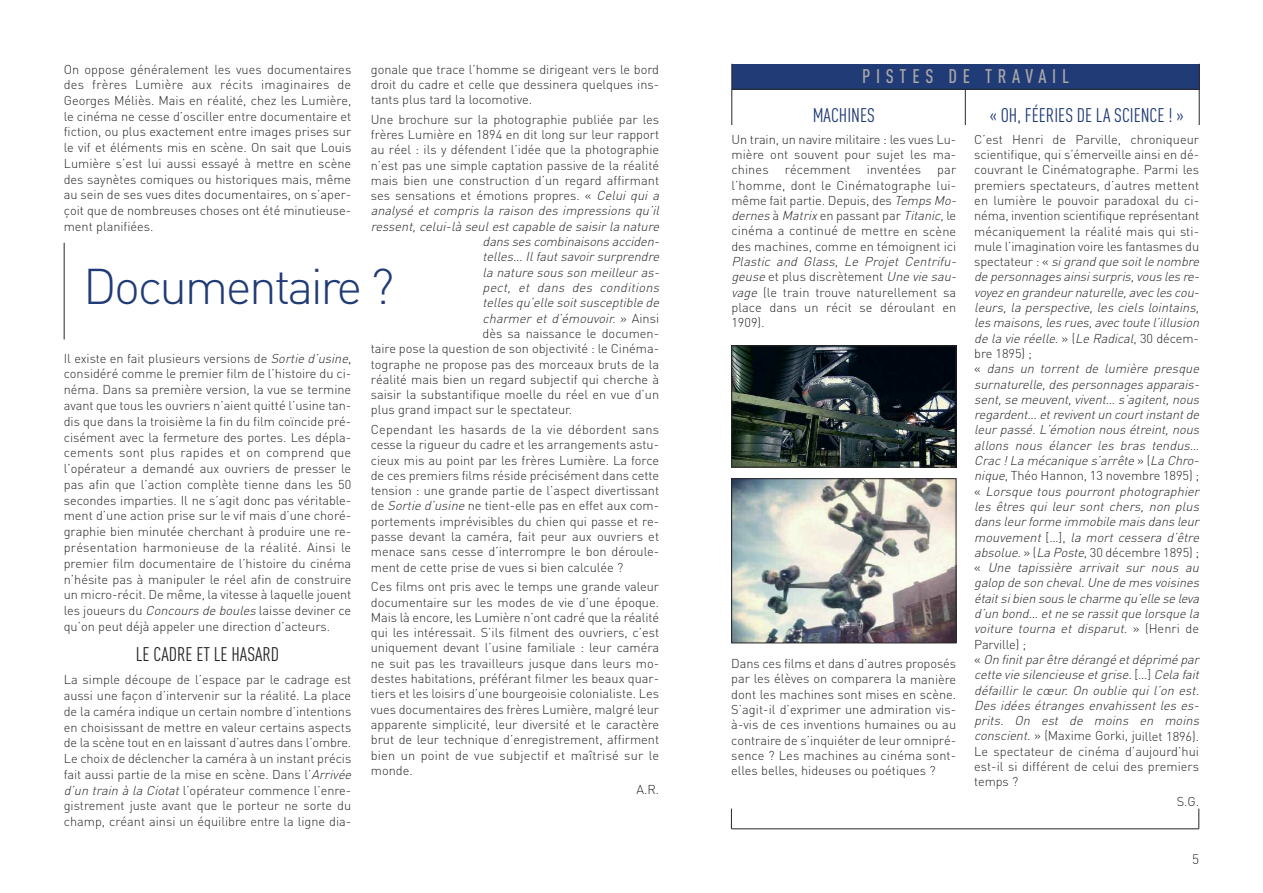
<style>
.page{position:relative;width:1263px;height:893px;background:#fff}
.page>*{position:absolute;margin:0;border:0;box-sizing:border-box;transform-origin:0 0}
.t1{font:300 49.5px "DIN";letter-spacing:-.05em;color:#203b76}
.t2{font:19.5px "DIN Cond";color:#203b76}
.t3{font:19.5px "DIN Cond";color:#272627}
.t4{font:500 19.5px "DIN Cond";letter-spacing:.3em;color:#a9a8a9}
.t5{font:300 13.5px "DIN";color:#272627}
.t6{font:300 12.75px/15.3px "DIN";color:#272627;text-align:justify}
.t7{font:italic 300 12.75px/15.3px "DIN";color:#272627}
.s1{font-style:italic}
.s2{font-style:normal}
</style>
<div class="page">
<div style="left:732px;top:64px;width:467px;height:25px;background:#203b76"></div>
<hr style="left:732px;top:89px;width:467px;height:1px;background:#272627">
<hr style="left:731px;top:64px;width:1px;height:61px;background:#272627">
<hr style="left:1199px;top:64px;width:1px;height:61px;background:#272627">
<hr style="left:965px;top:89px;width:1px;height:36px;background:#272627">
<hr style="left:731px;top:828px;width:468px;height:1px;background:#272627">
<svg style="left:1198px;top:809px;width:1px;height:20px"></svg>
<svg style="left:731px;top:809px;width:1px;height:20px"></svg>
<hr style="left:64px;top:243px;width:1px;height:96px;background:#272627">
<img style="left:733px;top:347px;width:221px;height:118px">
<div style="left:731px;top:345px;width:225px;height:122px;border:1px solid #272627"></div>
<img style="left:733px;top:480px;width:221px;height:161px">
<div style="left:731px;top:478px;width:225px;height:165px;border:1px solid #272627"></div>
<p class="t6" style="left:64px;top:61px;width:289px;line-height:15.8px">On oppose généralement les vues documentaires des frères Lumière aux récits imaginaires de Georges Méliès. Mais en réalité, chez les Lumière, le cinéma ne cesse d’osciller entre documentaire et fiction, ou plus exactement entre images prises sur le vif et éléments mis en scène. On sait que Louis Lumière s’est lui aussi essayé à mettre en scène des saynètes comiques ou historiques mais, même au sein de ses vues dites documentaires, on s’aper&shy;çoit que de nombreuses choses ont été minutieuse&shy;ment planifiées.</p>
<p class="t6" style="left:371px;top:61px;width:290px">gonale que trace l’homme se dirigeant vers le bord droit du cadre et celle que dessinera quelques ins&shy;tants plus tard la locomotive.</p>
<p class="t6" style="left:371px;top:112px;width:290px">Une brochure sur la photographie publiée par les</p>
<p class="t6" style="left:371px;top:127px;width:290px">frères Lumière en 1894 en dit long sur leur rapport</p>
<p class="t6" style="left:371px;top:142px;width:290px">au réel : ils y défendent l’idée que la photographie</p>
<p class="t6" style="left:371px;top:158px;width:290px">n’est pas une simple captation passive de la réalité</p>
<p class="t6" style="left:371px;top:173px;width:290px">mais bien une construction d’un regard affirmant</p>
<p class="t6" style="left:371px;top:188px;width:292px">ses sensations et émotions propres. « <span class="s1">Celui qui a</span></p>
<p class="t7" style="left:371px;top:203px;width:292px">analysé et compris la raison des impressions qu’il</p>
<p class="t7" style="left:371px;top:219px;width:292px">ressent, celui-là seul est capable de saisir la nature</p>
<p class="t7" style="left:483px;top:234px;width:181px">dans ses combinaisons acciden-</p>
<p class="t7" style="left:483px;top:249px;width:181px">telles… Il faut savoir surprendre</p>
<p class="t7" style="left:483px;top:265px;width:181px">la nature sous son meilleur as-</p>
<p class="t7" style="left:483px;top:280px;width:181px">pect, et dans des conditions</p>
<p class="t7" style="left:483px;top:295px;width:181px">telles qu’elle soit susceptible de</p>
<p class="t7" style="left:483px;top:311px;width:178px">charmer et d’émouvoir. <span class="s2">» A i n s i</span></p>
<p class="t6" style="left:483px;top:326px;width:178px">dès sa naissance le documen-</p>
<p class="t6" style="left:371px;top:341px;width:290px">taire pose la question de son objectivité : le Cinéma-</p>
<p class="t6" style="left:371px;top:356px;width:290px">tographe ne propose pas des morceaux bruts de la</p>
<p class="t6" style="left:371px;top:372px;width:290px">réalité mais bien un regard subjectif qui cherche à</p>
<p class="t6" style="left:371px;top:387px;width:290px">saisir la substantifique moelle du réel en vue d’un</p>
<p class="t6" style="left:371px;top:402px;width:203px">plus grand impact sur le spectateur.</p>
<p class="t6" style="left:371px;top:422px;width:290px">Cependant les hasards de la vie débordent sans cesse la rigueur du cadre et les arrangements astu&shy;cieux mis au point par les frères Lumière. La force de ces premiers films réside précisément dans cette tension : une grande partie de l’aspect divertissant de <span class="s1">Sortied’usine</span>ne tient-elle pas en effet aux com&shy;portements imprévisibles du chien qui passe et re&shy;passe devant la caméra, fait peur aux ouvriers et menace sans cesse d’interrompre le bon déroule&shy;ment de cette prise de vues si bien calculée ?</p>
<p class="t6" style="left:371px;top:579px;width:290px">Ces films ont pris avec le temps une grande valeur documentaire sur les modes de vie d’une époque.<br>Mais là encore, les Lumière n’ont cadré que la réalité qui les intéressait. S’ils filment des ouvriers, c’est uniquement devant l’usine familiale : leur caméra ne suit pas les travailleurs jusque dans leurs mo&shy;destes habitations, préférant filmer les beaux quar&shy;tiers et les loisirs d’une bourgeoisie colonialiste. Les vues documentaires des frères Lumière, malgré leur apparente simplicité, leur diversité et le caractère brut de leur technique d’enregistrement, affirment bien un point de vue subjectif et maîtrisé sur le monde.</p>
<p class="t6" style="left:636px;top:782px;width:24px">A.R.</p>
<h1 class="t1" style="left:83px;top:258px;width:313px">Documentaire ?</h1>
<p class="t6" style="left:64px;top:350px;width:289px;line-height:15.8px">Il existe en fait plusieurs versions de <span class="s1">Sortied’usine</span>, considéré comme le premier film de l’histoire du ci&shy;néma. Dans sa première version, la vue se termine avant que tous les ouvriers n’aient quitté l’usine tan&shy;dis que dans la troisième la fin du film coïncide pré&shy;cisément avec la fermeture des portes. Les dépla&shy;cements sont plus rapides et on comprend que l’opérateur a demandé aux ouvriers de presser le pas afin que l’action complète tienne dans les 50 secondes imparties. Il ne s’agit donc pas véritable&shy;ment d’une action prise sur le vif mais d’une choré&shy;graphie bien minutée cherchant à produire une re&shy;présentation harmonieuse de la réalité. Ainsi le premier film documentaire de l’histoire du cinéma n’hésite pas à manipuler le réel afin de construire un micro-récit. De même, la vitesse à laquelle jouent les joueurs du <span class="s1">Concoursdeboules</span>laisse deviner ce qu’on peut déjà appeler une direction d’acteurs.</p>
<h2 class="t3" style="left:136px;top:647px;width:145px">LE CADRE ET LE HASARD</h2>
<p class="t6" style="left:64px;top:672px;width:292px;line-height:15.8px;text-align:left">La simple découpe de l’espace par le cadrage est aussi une façon d’intervenir sur la réalité. La place de la caméra indique un certain nombre d’intentions en choisissant de mettre en valeur certains aspects de la scène tout en en laissant d’autres dans l’ombre.<br>Le choix de déclencher la caméra à un instant précis fait aussi partie de la mise en scène. Dans l’<span class="s1">Arrivée d’untrainàlaCiotat</span>l’opérateur commence l’enre&shy;gistrement juste avant que le porteur ne sorte du champ, créant ainsi un équilibre entre la ligne dia-</p>
<h2 class="t4" style="left:862px;top:69px;width:208px">PISTES DE TRAVAIL</h2>
<h2 class="t2" style="left:813px;top:108px;width:64px">MACHINES</h2>
<p class="t6" style="left:731px;top:132px;width:226px">Un train, un navire militaire : les vues Lu&shy;mière ont souvent pour sujet les ma&shy;chines</p>
<p class="t6" style="left:785px;top:162px;width:67px">récemment</p>
<p class="t6" style="left:867px;top:162px;width:56px">inventées</p>
<p class="t6" style="left:731px;top:162px;width:229px;text-align:left;text-indent:206px">par l’homme, dont le Cinématographe lui&shy;même fait partie. Depuis, des <span class="s1">TempsMo&shy;dernes</span> à <span class="s1">Matrix</span> en passant par <span class="s1">Titanic</span>, le cinéma a continué de mettre en scène des machines, comme en témoignent ici<br><span class="s1">Plastic and Glass</span>, <span class="s1">Le Projet Centrifu&shy;geuse</span>et plus discrètement <span class="s1">Uneviesau&shy;vage</span> (le train trouve naturellement sa place dans un récit se déroulant en<br>1909).</p>
<p class="t6" style="left:731px;top:656px;width:226px">Dans ces films et dans d’autres proposés par les élèves on comparera la manière dont les machines sont mises en scène.<br>S’agit-il d’exprimer une admiration vis&shy;à-vis de ces inventions humaines ou au contraire de s’inquiéter de leur omnipré&shy;sence ? Les machines au cinéma sont&shy;elles belles, hideuses ou poétiques ?</p>
<h2 class="t2" style="left:990px;top:108px;width:195px">« OH, FÉERIES DE LA SCIENCE ! »</h2>
<p class="t7" style="left:974px;top:132px;width:229px"><span class="s2">C’est Henri de Parville, chroniqueur scientifique, qui s’émerveille ainsi en dé&shy;couvrant le Cinématographe. Parmi les premiers spectateurs, d’autres mettent en lumière le pouvoir paradoxal du ci&shy;néma, invention scientifique représentant mécaniquement la réalité mais qui sti&shy;mule l’imagination voire les fantasmes du spectateur : «</span> sigrandquesoitlenombre de personnages ainsi surpris, vous les re&shy;voyez en grandeur naturelle, avec les cou&shy;leurs, la perspective, les ciels lointains, les maisons, les rues, avec toute l’illusion de la vie réelle. <span class="s2">» (</span> Le Radical<span class="s2">, 3 0 d é c e m - bre 1895) ;<br>«</span> dans un torrent de lumière presque surnaturelle, des personnages apparais&shy;sent, se meuvent, vivent… s’agitent, nous regardent… et revivent un court instant de leur passé. L’émotion nous étreint, nous allons nous élancer les bras tendus… Crac ! La mécanique s’arrête <span class="s2">» (</span> La Chro&shy;nique<span class="s2">, Théo Hannon, 13 novembre 1895) ; «</span> Lorsque tous pourront photographier les êtres qui leur sont chers, non plus dans leur forme immobile mais dans leur mouvement <span class="s2">[ … ] ,</span> la mort cessera d’être absolue.<span class="s2">» (</span>LaPoste<span class="s2">, 30 décembre 1895) ; «</span> Une tapissière arrivait sur nous au galop de son cheval. Une de mes voisines était si bien sous le charme qu’elle se leva d’un bond… et ne se rassit que lorsque la voiture tourna et disparut. <span class="s2">» ( H e n r i d e Parville) ;<br>«</span> On finit par être dérangé et déprimé par cette vie silencieuse et grise. <span class="s2">[ … ]</span> Cela fait défaillir le cœur. On oublie qui l’on est.<br>Des idées étranges envahissent les es&shy;prits. On est de moins en moins conscient.<span class="s2">» (Maxime Gorki, juillet 1896).<br>Le spectateur de cinéma d’aujourd’hui est-il si différent de celui des premiers temps ?</span></p>
<p class="t6" style="left:1177px;top:794px;width:24px">S.G.</p>
<p class="t5" style="left:1192px;top:852px;width:8px">5</p>
</div>
